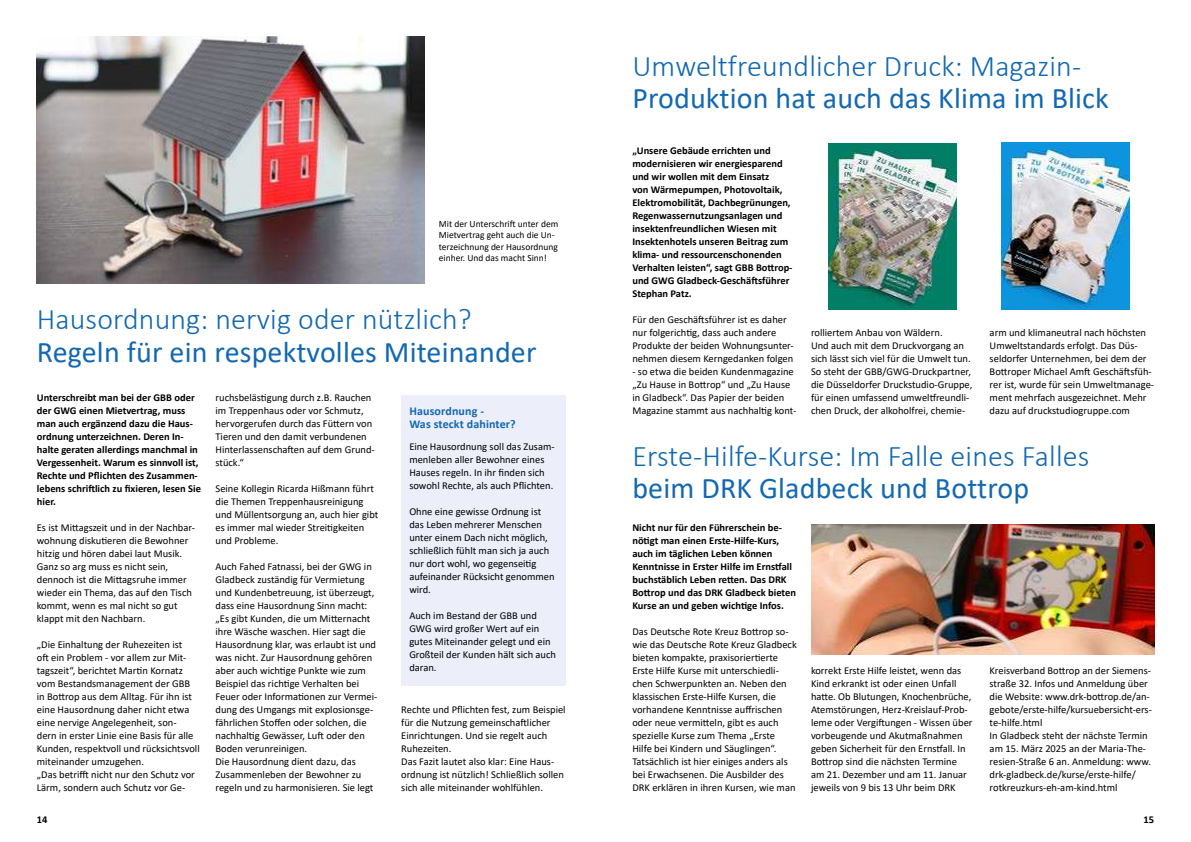
<style>
.page{position:relative;width:1191px;height:842px;background:#fff}
.page>*{position:absolute;margin:0;border:0;box-sizing:border-box;transform-origin:0 0}
.t1{font:300 30px "Calibri";letter-spacing:.005em;color:#1268b1}
.t2{font:30px "Calibri";letter-spacing:.005em;color:#1268b1}
.t3{font:700 12px/13px "Calibri";letter-spacing:.01em;color:#1268b1}
.t4{font:10.5px/13px "Calibri";color:#000}
.t5{font:700 10.5px/13px "Calibri";color:#000}
.t6{font:9.5px/11.5px "Calibri";color:#000}
</style>
<div class="page">
<img style="left:37px;top:37px;width:387px;height:247px">
<div style="left:401px;top:395px;width:165px;height:290px;background:#eceef9"></div>
<img style="left:828px;top:143px;width:128px;height:167px">
<img style="left:1001px;top:143px;width:128px;height:167px">
<img style="left:811px;top:524px;width:343px;height:130px">
<p class="t6" style="left:439px;top:217px;width:121px">Mit der Unterschri昀琀 unter dem<br>Mietvertrag geht auch die Un&shy;terzeichnung der Hausordnung einher. Und das macht Sinn!</p>
<h1 class="t1" style="left:37px;top:308px;width:436px">Hausordnung: nervig oder nützlich?</h1>
<h1 class="t2" style="left:37px;top:331px;width:501px">Regeln für ein respektvolles Miteinander</h1>
<p class="t5" style="left:37px;top:391px;width:166px">Unterschreibt man bei der GBB oder der GWG einen Mietvertrag, muss man auch ergänzend dazu die Haus&shy;ordnung unterzeichnen. Deren In&shy;halte geraten allerdings manchmal in<br>Vergessenheit. Warum es sinnvoll ist,<br>Rechte und P昀氀ichten des Zusammen&shy;lebens schri昀琀lich zu 昀椀xieren, lesen Sie hier.</p>
<p class="t4" style="left:37px;top:521px;width:160px">Es ist Mi琀琀agszeit und in der Nachbar&shy;wohnung disku琀椀eren die Bewohner hitzig und hören dabei laut Musik.<br>Ganz so arg muss es nicht sein, dennoch ist die Mi琀琀agsruhe immer wieder ein Thema, das auf den Tisch kommt, wenn es mal nicht so gut klappt mit den Nachbarn.</p>
<p class="t4" style="left:37px;top:638px;width:164px">„Die Einhaltung der Ruhezeiten ist<br>o昀琀 ein Problem - vor allem zur Mit&shy;tagszeit“, berichtet Mar琀椀n Kornatz vom Bestandsmanagement der GBB in Bo琀琀rop aus dem Alltag. Für ihn ist eine Hausordnung daher nicht etwa eine nervige Angelegenheit, son-<br>dern in erster Linie eine Basis für alle Kunden, respektvoll und rücksichtsvoll miteinander umzugehen.<br>„Das betri昀 nicht nur den Schutz vor Lärm, sondern auch Schutz vor Ge-</p>
<p class="t5" style="left:37px;top:814px;width:12px">14</p>
<p class="t4" style="left:215px;top:391px;width:161px">ruchsbeläs琀椀gung durch z.B. Rauchen im Treppenhaus oder vor Schmutz, hervorgerufen durch das Fü琀琀ern von<br>Tieren und den damit verbundenen<br>Hinterlassenscha昀琀en auf dem Grund&shy;stück.“</p>
<p class="t4" style="left:215px;top:483px;width:164px">Seine Kollegin Ricarda Hißmann führt die Themen Treppenhausreinigung und Müllentsorgung an, auch hier gibt es immer mal wieder Strei琀椀gkeiten und Probleme.</p>
<p class="t4" style="left:215px;top:560px;width:163px">Auch Fahed Fatnassi, bei der GWG in Gladbeck zuständig für Vermietung und Kundenbetreuung, ist überzeugt, dass eine Hausordnung Sinn macht: „Es gibt Kunden, die um Mi琀琀ernacht ihre Wäsche waschen. Hier sagt die Hausordnung klar, was erlaubt ist und was nicht. Zur Hausordnung gehören aber auch wich琀椀ge Punkte wie zum Beispiel das rich琀椀ge Verhalten bei Feuer oder Informa琀椀onen zur Vermei&shy;dung des Umgangs mit explosionsge&shy;fährlichen Sto昀昀en oder solchen, die nachhal琀椀g Gewässer, Lu昀琀 oder den Boden verunreinigen.<br>Die Hausordnung dient dazu, das Zusammenleben der Bewohner zu regeln und zu harmonisieren. Sie legt</p>
<p class="t3" style="left:409px;top:404px;width:108px">Hausordnung -<br>Was steckt dahinter?</p>
<p class="t4" style="left:409px;top:440px;width:147px">Eine Hausordnung soll das Zusam&shy;menleben aller Bewohner eines Hauses regeln. In ihr 昀椀nden sich sowohl Rechte, als auch P昀氀ichten.</p>
<p class="t4" style="left:409px;top:505px;width:147px">Ohne eine gewisse Ordnung ist das Leben mehrerer Menschen unter einem Dach nicht möglich, schließlich fühlt man sich ja auch nur dort wohl, wo gegensei琀椀g aufeinander Rücksicht genommen wird.</p>
<p class="t4" style="left:409px;top:609px;width:148px">Auch im Bestand der GBB und<br>GWG wird großer Wert auf ein gutes Miteinander gelegt und ein<br>Großteil der Kunden hält sich auch daran.</p>
<p class="t4" style="left:401px;top:703px;width:166px">Rechte und P昀氀ichten fest, zum Beispiel für die Nutzung gemeinscha昀琀licher Einrichtungen. Und sie regelt auch Ruhezeiten.<br>Das Fazit lautet also klar: Eine Haus&shy;ordnung ist nützlich! Schließlich sollen sich alle miteinander wohlfühlen.</p>
<h1 class="t1" style="left:632px;top:54px;width:450px">Umweltfreundlicher Druck: Magazin-</h1>
<h1 class="t2" style="left:632px;top:87px;width:478px">Produktion hat auch das Klima im Blick</h1>
<p class="t5" style="left:632px;top:144px;width:162px">„Unsere Gebäude errichten und modernisieren wir energiesparend und wir wollen mit dem Einsatz<br>von Wärmepumpen, Photovoltaik,<br>Elektromobilität, Dachbegrünungen,<br>Regenwassernutzungsanlagen und insektenfreundlichen Wiesen mit<br>Insektenhotels unseren Beitrag zum klima- und ressourcenschonenden<br>Verhalten leisten“, sagt GBB Bo琀琀rop&shy;und GWG Gladbeck-Geschä昀琀sführer<br>Stephan Patz.</p>
<p class="t4" style="left:632px;top:313px;width:163px">Für den Geschä昀琀sführer ist es daher nur folgerich琀椀g, dass auch andere Produkte der beiden Wohnungsunter&shy;nehmen diesem Kerngedanken folgen</p>
<p class="t4" style="left:632px;top:366px;width:165px">- so etwa die beiden Kundenmagazine „Zu Hause in Bo琀琀rop“ und „Zu Hause in Gladbeck“. Das Papier der beiden Magazine stammt aus nachhal琀椀g kont-</p>
<p class="t4" style="left:811px;top:326px;width:163px">rolliertem Anbau von Wäldern.<br>Und auch mit dem Druckvorgang an sich lässt sich viel für die Umwelt tun.<br>So steht der GBB/GWG-Druckpartner, die Düsseldorfer Druckstudio-Gruppe, für einen umfassend umwel琀昀reundli&shy;chen Druck, der alkoholfrei, chemie-</p>
<p class="t4" style="left:989px;top:326px;width:166px">arm und klimaneutral nach höchsten Umweltstandards erfolgt. Das Düs&shy;seldorfer Unternehmen, bei dem der Bo琀琀roper Michael Am昀琀 Geschä昀琀sfüh&shy;rer ist, wurde für sein Umweltmanage&shy;ment mehrfach ausgezeichnet. Mehr dazu auf druckstudiogruppe.com</p>
<h1 class="t1" style="left:632px;top:444px;width:458px">Erste-Hilfe-Kurse: Im Falle eines Falles</h1>
<h1 class="t2" style="left:632px;top:477px;width:398px">beim DRK Gladbeck und Bottrop</h1>
<p class="t5" style="left:632px;top:521px;width:165px">Nicht nur für den Führerschein be-<br>nö琀椀gt man einen Erste-Hilfe-Kurs, auch im täglichen Leben können Kenntnisse in Erster Hilfe im Erns琀昀all buchstäblich Leben re琀琀en. Das DRK Bo琀琀rop und das DRK Gladbeck bieten Kurse an und geben wich琀椀ge Infos.</p>
<p class="t4" style="left:632px;top:625px;width:166px">Das Deutsche Rote Kreuz Bo琀琀rop so&shy;wie das Deutsche Rote Kreuz Gladbeck bieten kompakte, praxisorier琀椀erte Erste Hilfe Kurse mit unterschiedli&shy;chen Schwerpunkten an. Neben den klassischen Erste-Hilfe Kursen, die vorhandene Kenntnisse au昀昀rischen oder neue vermi琀琀eln, gibt es auch spezielle Kurse zum Thema „Erste Hilfe bei Kindern und Säuglingen“.<br>Tatsächlich ist hier einiges anders als bei Erwachsenen. Die Ausbilder des DRK erklären in ihren Kursen, wie man</p>
<p class="t4" style="left:811px;top:664px;width:163px">korrekt Erste Hilfe leistet, wenn das Kind erkrankt ist oder einen Unfall<br>ha琀琀e. Ob Blutungen, Knochenbrüche, Atemstörungen, Herz-Kreislauf-Prob&shy;leme oder Vergi昀琀ungen - Wissen über vorbeugende und Akutmaßnahmen geben Sicherheit für den Erns琀昀all. In Bo琀琀rop sind die nächsten Termine am 21. Dezember und am 11. Januar jeweils von 9 bis 13 Uhr beim DRK</p>
<p class="t4" style="left:989px;top:664px;width:164px">Kreisverband Bo琀琀rop an der Siemens&shy;straße 32. Infos und Anmeldung über die Website: www.drk-bo琀琀rop.de/an&shy;gebote/erste-hilfe/kursuebersicht-ers&shy;te-hilfe.html<br>In Gladbeck steht der nächste Termin am 15. März 2025 an der Maria-The&shy;resien-Straße 6 an. Anmeldung: www. drk-gladbeck.de/kurse/erste-hilfe/ rotkreuzkurs-eh-am-kind.html</p>
<p class="t5" style="left:1143px;top:814px;width:12px">15</p>
</div>
